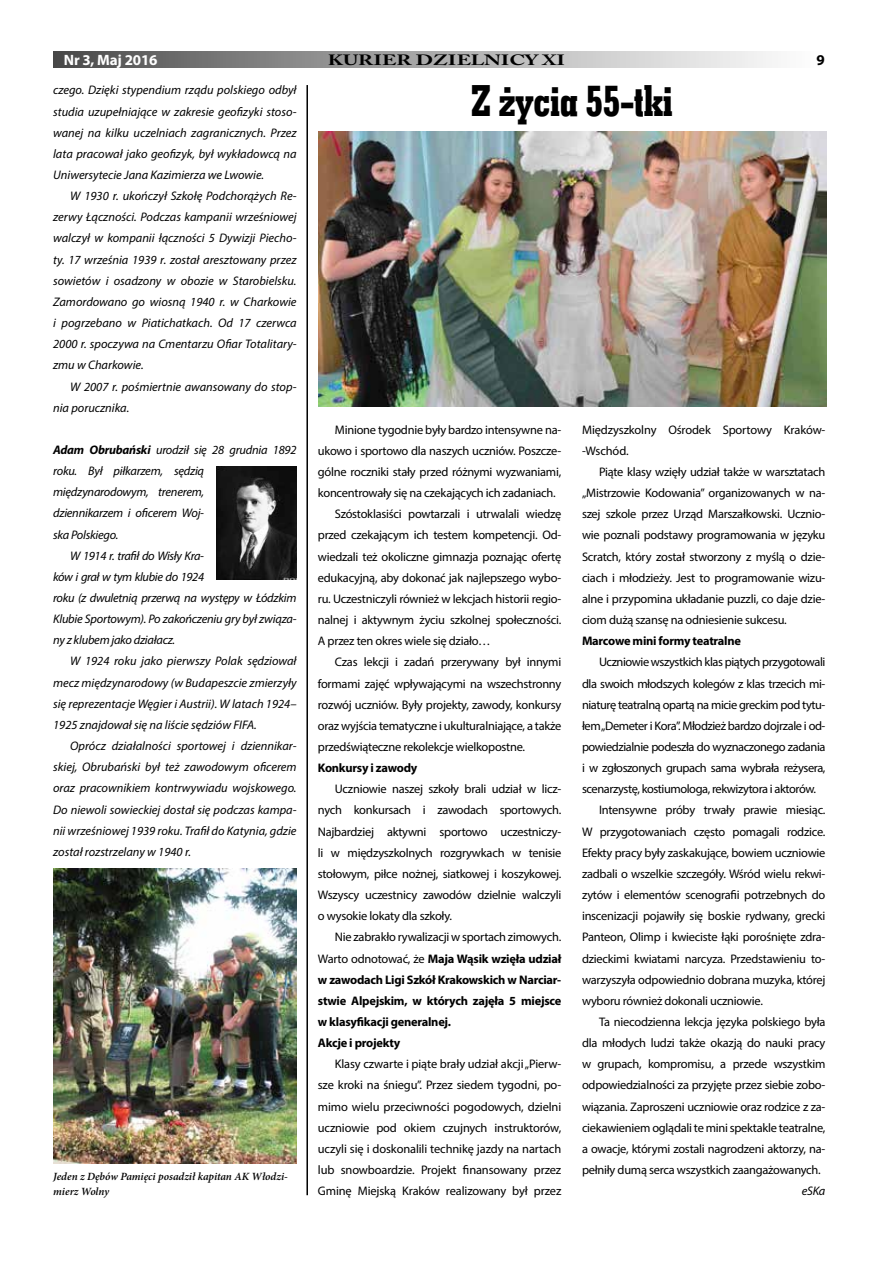
<style>
.page{position:relative;width:893px;height:1263px;background:#fff}
.page>*{position:absolute;margin:0;border:0;box-sizing:border-box;transform-origin:0 0}
.t1{font:45px "Geo Slab 703 X Bd Cn EU";letter-spacing:-.01em;color:#000}
.t2{font:700 15px "Myriad Pro";letter-spacing:-.01em;color:#fff}
.t3{font:700 15px "Myriad Pro";color:#000}
.t4{font:700 14.85px "Adobe Caslon Pro";color:#000;scale:1.4 1}
.t5{font:12.45px/21.1px "Myriad Pro";letter-spacing:-.02em;color:#000;text-align:justify}
.t6{font:italic 12.45px/21.1px "Myriad Pro";color:#000;text-align:justify}
.t7{font:700 12.45px/21.1px "Myriad Pro";letter-spacing:-.02em;color:#000}
.t8{font:italic 12.45px "Myriad Pro";letter-spacing:-.02em;color:#000}
.t9{font:italic 12.45px "Myriad Pro";letter-spacing:-.03em;color:#000}
.t10{font:italic 600 11.1px/15px "Minion Pro";color:#000}
.s1{font-weight:700}
.s2{font-weight:400}
</style>
<div class="page">
<div style="left:53px;top:51px;width:773px;height:16px;background:linear-gradient(to right,#4e4e4e,#fff)"></div>
<img style="left:217px;top:467px;width:80px;height:112px">
<hr style="left:306px;top:85px;width:2px;height:1110px;background:#000">
<img style="left:318px;top:132px;width:508px;height:274px">
<img style="left:53px;top:869px;width:244px;height:295px">
<p class="t2" style="left:64px;top:50px;width:95px">Nr 3, Maj 2016</p>
<p class="t4" style="left:328px;top:51px;width:171px">KURIER DZIELNICY XI</p>
<p class="t3" style="left:817px;top:50px;width:10px">9</p>
<p class="t6" style="left:53px;top:79px;width:245px">czego. Dzięki stypendium rządu polskiego odbył studia uzupełniające w zakresie geofizyki stoso&shy;wanej na kilku uczelniach zagranicznych. Przez lata pracował jako geofizyk, był wykładowcą na Uniwersytecie Jana Kazimierza we Lwowie.</p>
<p class="t6" style="left:53px;top:185px;width:245px;text-indent:17px">W 1930 r. ukończył Szkołę Podchorążych Re&shy;zerwy Łączności. Podczas kampanii wrześniowej walczył w kompanii łączności 5 Dywizji Piecho&shy;ty. 17 września 1939 r. został aresztowany przez sowietów i osadzony w obozie w Starobielsku.<br>Zamordowano go wiosną 1940 r. w Charkowie i pogrzebano w Piatichatkach. Od 17 czerwca 2000 r. spoczywa na Cmentarzu Ofiar Totalitary&shy;zmu w Charkowie.</p>
<p class="t6" style="left:53px;top:376px;width:245px;text-indent:17px">W 2007 r. pośmiertnie awansowany do stop&shy;nia porucznika.</p>
<p class="t8" style="left:53px;top:442px;width:245px"><span class="s1">Adam Obrubański</span> urodził się 28 grudnia 1892</p>
<p class="t8" style="left:53px;top:463px;width:152px">roku. Był piłkarzem, sędzią</p>
<p class="t8" style="left:53px;top:484px;width:152px">międzynarodowym, trenerem,</p>
<p class="t8" style="left:53px;top:505px;width:152px">dziennikarzem i oficerem Woj-</p>
<p class="t8" style="left:53px;top:527px;width:67px">ska Polskiego.</p>
<p class="t9" style="left:70px;top:548px;width:135px">W 1914 r. trafił do Wisły Kra-</p>
<p class="t9" style="left:53px;top:569px;width:152px">ków i grał w tym klubie do 1924</p>
<p class="t8" style="left:53px;top:590px;width:245px">roku (z dwuletnią przerwą na występy w Łódzkim</p>
<p class="t8" style="left:53px;top:611px;width:245px">Klubie Sportowym). Po zakończeniu gry był związa-</p>
<p class="t8" style="left:53px;top:632px;width:124px">ny z klubem jako działacz.</p>
<p class="t6" style="left:70px;top:650px;width:228px">W 1924 roku jako pierwszy Polak sędziował</p>
<p class="t6" style="left:53px;top:672px;width:245px">mecz międzynarodowy (w Budapeszcie zmierzyły</p>
<p class="t6" style="left:53px;top:693px;width:245px">się reprezentacje Węgier i Austrii). W latach 1924–</p>
<p class="t6" style="left:53px;top:714px;width:205px">1925 znajdował się na liście sędziów FIFA.</p>
<p class="t6" style="left:70px;top:735px;width:228px">Oprócz działalności sportowej i dziennikar-</p>
<p class="t6" style="left:53px;top:756px;width:245px">skiej, Obrubański był też zawodowym oficerem</p>
<p class="t6" style="left:53px;top:777px;width:245px">oraz pracownikiem kontrwywiadu wojskowego.</p>
<p class="t6" style="left:53px;top:799px;width:245px">Do niewoli sowieckiej dostał się podczas kampa-</p>
<p class="t6" style="left:53px;top:820px;width:245px">nii wrześniowej 1939 roku. Trafił do Katynia, gdzie</p>
<p class="t6" style="left:53px;top:841px;width:139px">został rozstrzelany w 1940 r.</p>
<h1 class="t1" style="left:471px;top:72px;width:203px">Z życia 55-tki</h1>
<p class="t5" style="left:335px;top:419px;width:228px">Minione tygodnie były bardzo intensywne na-</p>
<p class="t5" style="left:318px;top:440px;width:245px">ukowo i sportowo dla naszych uczniów. Poszcze-</p>
<p class="t5" style="left:318px;top:461px;width:245px">gólne roczniki stały przed różnymi wyzwaniami,</p>
<p class="t5" style="left:318px;top:482px;width:239px">koncentrowały się na czekających ich zadaniach.</p>
<p class="t5" style="left:335px;top:503px;width:228px">Szóstoklasiści powtarzali i utrwalali wiedzę</p>
<p class="t5" style="left:318px;top:524px;width:245px">przed czekającym ich testem kompetencji. Od-</p>
<p class="t5" style="left:318px;top:546px;width:245px">wiedzali też okoliczne gimnazja poznając ofertę</p>
<p class="t5" style="left:318px;top:567px;width:245px">edukacyjną, aby dokonać jak najlepszego wybo-</p>
<p class="t5" style="left:318px;top:588px;width:245px">ru. Uczestniczyli również w lekcjach historii regio-</p>
<p class="t5" style="left:318px;top:609px;width:245px">nalnej i aktywnym życiu szkolnej społeczności.</p>
<p class="t5" style="left:318px;top:630px;width:174px">A przez ten okres wiele się działo…</p>
<p class="t5" style="left:335px;top:651px;width:228px">Czas lekcji i zadań przerywany był innymi</p>
<p class="t5" style="left:318px;top:673px;width:245px">formami zajęć wpływającymi na wszechstronny</p>
<p class="t5" style="left:318px;top:694px;width:245px">rozwój uczniów. Były projekty, zawody, konkursy</p>
<p class="t5" style="left:318px;top:715px;width:245px">oraz wyjścia tematyczne i ukulturalniające, a także</p>
<p class="t5" style="left:318px;top:736px;width:209px">przedświąteczne rekolekcje wielkopostne.</p>
<p class="t7" style="left:318px;top:757px;width:101px">Konkursy i zawody</p>
<p class="t5" style="left:318px;top:778px;width:245px;text-indent:17px">Uczniowie naszej szkoły brali udział w licz&shy;nych konkursach i zawodach sportowych.<br>Najbardziej aktywni sportowo uczestniczy&shy;li w międzyszkolnych rozgrywkach w tenisie stołowym, piłce nożnej, siatkowej i koszykowej.<br>Wszyscy uczestnicy zawodów dzielnie walczyli o wysokie lokaty dla szkoły.</p>
<p class="t7" style="left:318px;top:926px;width:245px;text-indent:17px"><span class="s2">Nie zabrakło rywalizacji w sportach zimowych.<br>Warto odnotować, że</span> Maja Wąsik wzięła udział w zawodach Ligi Szkół Krakowskich w Narciar&shy;stwie Alpejskim, w których zajęła 5 miejsce w klasyfikacji generalnej.<br>Akcje i projekty</p>
<p class="t5" style="left:318px;top:1053px;width:245px;text-indent:17px">Klasy czwarte i piąte brały udział akcji „Pierw&shy;sze kroki na śniegu”. Przez siedem tygodni, po&shy;mimo wielu przeciwności pogodowych, dzielni uczniowie pod okiem czujnych instruktorów, uczyli się i doskonalili technikę jazdy na nartach lub snowboardzie. Projekt finansowany przez Gminę Miejską Kraków realizowany był przez</p>
<p class="t5" style="left:582px;top:419px;width:245px">Międzyszkolny Ośrodek Sportowy Kraków--Wschód.</p>
<p class="t5" style="left:582px;top:461px;width:245px;text-indent:17px">Piąte klasy wzięły udział także w warsztatach „Mistrzowie Kodowania” organizowanych w na&shy;szej szkole przez Urząd Marszałkowski. Ucznio&shy;wie poznali podstawy programowania w języku Scratch, który został stworzony z myślą o dzie&shy;ciach i młodzieży. Jest to programowanie wizu&shy;alne i przypomina układanie puzzli, co daje dzie&shy;ciom dużą szansę na odniesienie sukcesu.</p>
<p class="t7" style="left:582px;top:630px;width:161px">Marcowe mini formy teatralne</p>
<p class="t5" style="left:599px;top:651px;width:228px">Uczniowie wszystkich klas piątych przygotowali</p>
<p class="t5" style="left:582px;top:673px;width:245px">dla swoich młodszych kolegów z klas trzecich mi-</p>
<p class="t5" style="left:582px;top:694px;width:245px">niaturę teatralną opartą na micie greckim pod tytu-</p>
<p class="t5" style="left:582px;top:715px;width:245px">łem „Demeter i Kora”. Młodzież bardzo dojrzale i od-</p>
<p class="t5" style="left:582px;top:736px;width:245px">powiedzialnie podeszła do wyznaczonego zadania</p>
<p class="t5" style="left:582px;top:757px;width:245px">i w zgłoszonych grupach sama wybrała reżysera,</p>
<p class="t5" style="left:582px;top:778px;width:236px">scenarzystę, kostiumologa, rekwizytora i aktorów.</p>
<p class="t5" style="left:599px;top:799px;width:228px">Intensywne próby trwały prawie miesiąc.</p>
<p class="t5" style="left:582px;top:821px;width:245px">W przygotowaniach często pomagali rodzice.</p>
<p class="t5" style="left:582px;top:842px;width:245px">Efekty pracy były zaskakujące, bowiem uczniowie</p>
<p class="t5" style="left:582px;top:863px;width:245px">zadbali o wszelkie szczegóły. Wśród wielu rekwi-</p>
<p class="t5" style="left:582px;top:884px;width:245px">zytów i elementów scenografii potrzebnych do</p>
<p class="t5" style="left:582px;top:905px;width:245px">inscenizacji pojawiły się boskie rydwany, grecki</p>
<p class="t5" style="left:582px;top:926px;width:245px">Panteon, Olimp i kwieciste łąki porośnięte zdra-</p>
<p class="t5" style="left:582px;top:947px;width:245px">dzieckimi kwiatami narcyza. Przedstawieniu to-</p>
<p class="t5" style="left:582px;top:969px;width:245px">warzyszyła odpowiednio dobrana muzyka, której</p>
<p class="t5" style="left:582px;top:990px;width:182px">wyboru również dokonali uczniowie.</p>
<p class="t5" style="left:599px;top:1011px;width:228px">Ta niecodzienna lekcja języka polskiego była</p>
<p class="t5" style="left:582px;top:1032px;width:245px">dla młodych ludzi także okazją do nauki pracy</p>
<p class="t5" style="left:582px;top:1053px;width:245px">w grupach, kompromisu, a przede wszystkim</p>
<p class="t5" style="left:582px;top:1074px;width:245px">odpowiedzialności za przyjęte przez siebie zobo-</p>
<p class="t5" style="left:582px;top:1096px;width:245px">wiązania. Zaproszeni uczniowie oraz rodzice z za-</p>
<p class="t5" style="left:582px;top:1117px;width:245px">ciekawieniem oglądali te mini spektakle teatralne,</p>
<p class="t5" style="left:582px;top:1138px;width:245px">a owacje, którymi zostali nagrodzeni aktorzy, na-</p>
<p class="t5" style="left:582px;top:1159px;width:240px">pełniły dumą serca wszystkich zaangażowanych.</p>
<p class="t6" style="left:802px;top:1180px;width:25px">eSKa</p>
<p class="t10" style="left:53px;top:1169px;width:236px">Jeden z Dębów Pamięci posadził kapitan AK Włodzi&shy;mierz Wolny</p>
</div>
